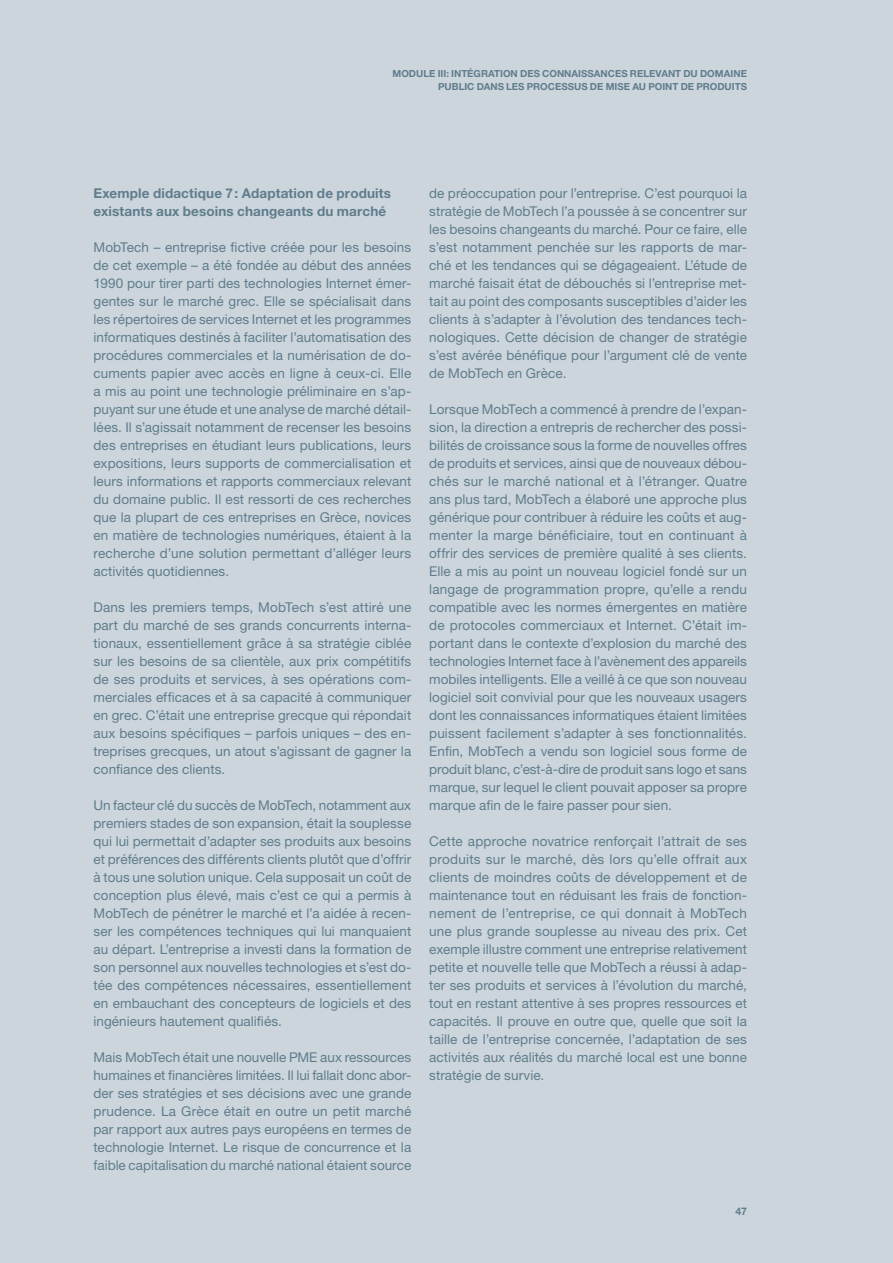
<style>
.page{position:relative;width:893px;height:1263px;background:#ccd5db}
.page>*{position:absolute;margin:0;border:0;box-sizing:border-box;transform-origin:0 0}
.courant{font:13.5px/18px "Helvetica Neue LT Std";letter-spacing:.005em;color:#607d8e;text-align:justify}
.BOX_titre{font:700 13.5px/18px "Helvetica Neue LT Std";letter-spacing:.01em;color:#607d8e}
.t1{font:700 10.5px "Helvetica Neue LT Std";color:#607d8e}
.t2{font:700 9.75px/13.5px "Helvetica Neue LT Std";color:#607d8e;text-align:right}
</style>
<div class="page">
<p class="t2" style="left:393px;top:66px;width:356px">MODULE III: INTÉGRATION DES CONNAISSANCES RELEVANT DU DOMAINE<br>PUBLIC DANS LES PROCESSUS DE MISE AU POINT DE PRODUITS</p>
<p class="BOX_titre" style="left:94px;top:184px;width:299px">Exemple didactique 7: Adaptation de produits existants aux besoins changeants du marché</p>
<p class="courant" style="left:94px;top:238px;width:319px">MobTech – entreprise fictive créée pour les besoins de cet exemple – a été fondée au début des années 1990 pour tirer parti des technologies Internet émer&shy;gentes sur le marché grec. Elle se spécialisait dans les répertoires de services Internet et les programmes informatiques destinés à faciliter l’automatisation des procédures commerciales et la numérisation de do&shy;cuments papier avec accès en ligne à ceux-ci. Elle a mis au point une technologie préliminaire en s’ap&shy;puyant sur une étude et une analyse de marché détail&shy;lées. Il s’agissait notamment de recenser les besoins des entreprises en étudiant leurs publications, leurs expositions, leurs supports de commercialisation et leurs informations et rapports commerciaux relevant du domaine public. Il est ressorti de ces recherches que la plupart de ces entreprises en Grèce, novices en matière de technologies numériques, étaient à la recherche d’une solution permettant d’alléger leurs activités quotidiennes.</p>
<p class="courant" style="left:94px;top:598px;width:319px">Dans les premiers temps, MobTech s’est attiré une part du marché de ses grands concurrents interna&shy;tionaux, essentiellement grâce à sa stratégie ciblée sur les besoins de sa clientèle, aux prix compétitifs de ses produits et services, à ses opérations com&shy;merciales efficaces et à sa capacité à communiquer en grec. C’était une entreprise grecque qui répondait aux besoins spécifiques – parfois uniques – des en&shy;treprises grecques, un atout s’agissant de gagner la confiance des clients.</p>
<p class="courant" style="left:94px;top:796px;width:319px">Un facteur clé du succès de MobTech, notamment aux premiers stades de son expansion, était la souplesse qui lui permettait d’adapter ses produits aux besoins et préférences des différents clients plutôt que d’offrir à tous une solution unique. Cela supposait un coût de conception plus élevé, mais c’est ce qui a permis à MobTech de pénétrer le marché et l’a aidée à recen&shy;ser les compétences techniques qui lui manquaient au départ. L’entreprise a investi dans la formation de son personnel aux nouvelles technologies et s’est do&shy;tée des compétences nécessaires, essentiellement en embauchant des concepteurs de logiciels et des ingénieurs hautement qualifiés.</p>
<p class="courant" style="left:94px;top:1048px;width:319px">Mais MobTech était une nouvelle PME aux ressources humaines et financières limitées. Il lui fallait donc abor&shy;der ses stratégies et ses décisions avec une grande prudence. La Grèce était en outre un petit marché par rapport aux autres pays européens en termes de technologie Internet. Le risque de concurrence et la faible capitalisation du marché national étaient source</p>
<p class="courant" style="left:429px;top:184px;width:319px">de préoccupation pour l’entreprise. C’est pourquoi la stratégie de MobTech l’a poussée à se concentrer sur les besoins changeants du marché. Pour ce faire, elle s’est notamment penchée sur les rapports de mar&shy;ché et les tendances qui se dégageaient. L’étude de marché faisait état de débouchés si l’entreprise met&shy;tait au point des composants susceptibles d’aider les clients à s’adapter à l’évolution des tendances tech&shy;nologiques. Cette décision de changer de stratégie s’est avérée bénéfique pour l’argument clé de vente de MobTech en Grèce.</p>
<p class="courant" style="left:429px;top:400px;width:319px">Lorsque MobTech a commencé à prendre de l’expan&shy;sion, la direction a entrepris de rechercher des possi&shy;bilités de croissance sous la forme de nouvelles offres de produits et services, ainsi que de nouveaux débou&shy;chés sur le marché national et à l’étranger. Quatre ans plus tard, MobTech a élaboré une approche plus générique pour contribuer à réduire les coûts et aug&shy;menter la marge bénéficiaire, tout en continuant à offrir des services de première qualité à ses clients.<br>Elle a mis au point un nouveau logiciel fondé sur un langage de programmation propre, qu’elle a rendu compatible avec les normes émergentes en matière de protocoles commerciaux et Internet. C’était im&shy;portant dans le contexte d’explosion du marché des technologies Internet face à l’avènement des appareils mobiles intelligents. Elle a veillé à ce que son nouveau logiciel soit convivial pour que les nouveaux usagers dont les connaissances informatiques étaient limitées puissent facilement s’adapter à ses fonctionnalités.<br>Enfin, MobTech a vendu son logiciel sous forme de produit blanc, c’est-à-dire de produit sans logo et sans marque, sur lequel le client pouvait apposer sa propre marque afin de le faire passer pour sien.</p>
<p class="courant" style="left:429px;top:832px;width:319px">Cette approche novatrice renforçait l’attrait de ses produits sur le marché, dès lors qu’elle offrait aux clients de moindres coûts de développement et de maintenance tout en réduisant les frais de fonction&shy;nement de l’entreprise, ce qui donnait à MobTech une plus grande souplesse au niveau des prix. Cet exemple illustre comment une entreprise relativement petite et nouvelle telle que MobTech a réussi à adap&shy;ter ses produits et services à l’évolution du marché, tout en restant attentive à ses propres ressources et capacités. Il prouve en outre que, quelle que soit la taille de l’entreprise concernée, l’adaptation de ses activités aux réalités du marché local est une bonne stratégie de survie.</p>
<p class="t1" style="left:735px;top:1205px;width:13px">47</p>
</div>
